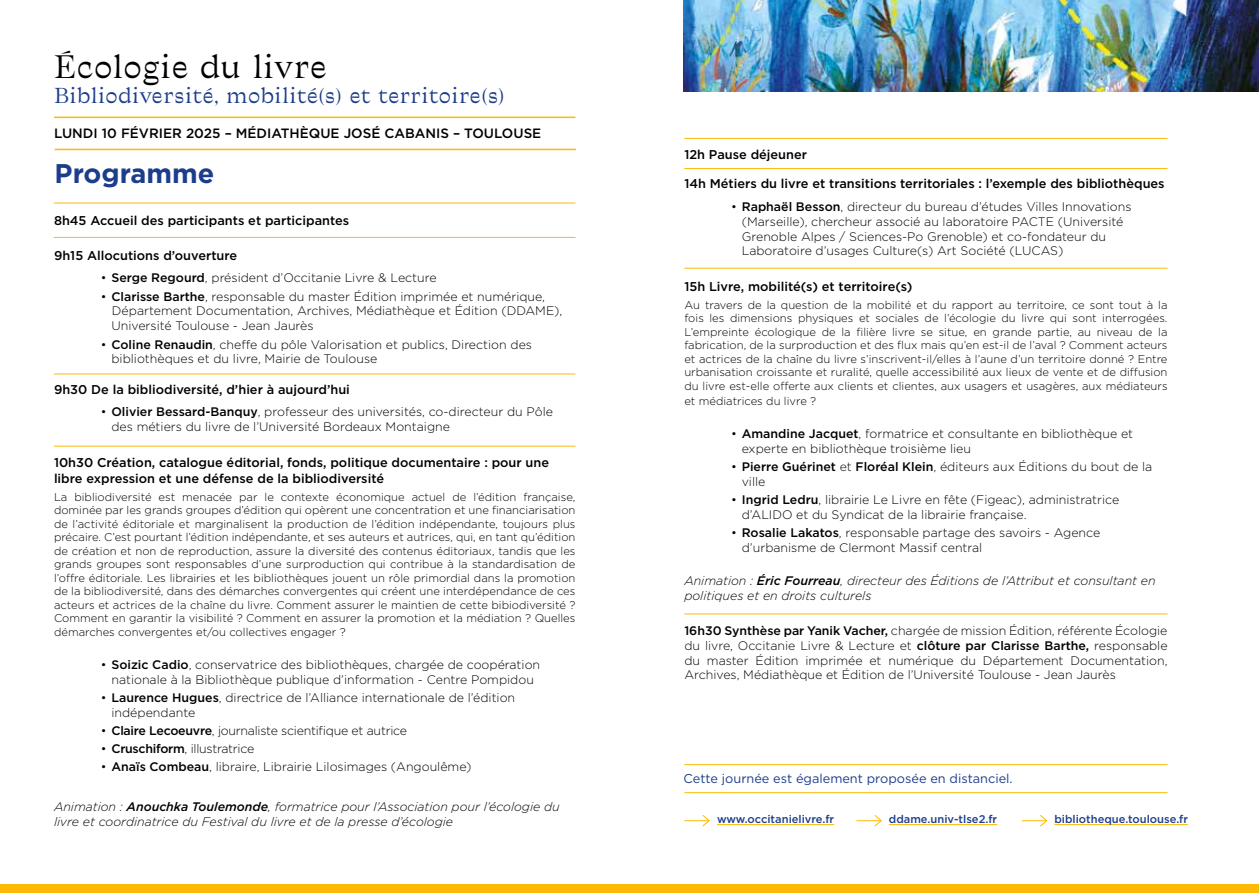
<style>
.page{position:relative;width:1259px;height:893px;background:#fff}
.page>*{position:absolute;margin:0;border:0;box-sizing:border-box;transform-origin:0 0}
.t1{font:31.5px "Traulha Regulara";color:#000}
.t2{font:700 27px "Gotham";color:#1c3d8c}
.t3{font:21px "Traulha Regulara";color:#1c3d8c}
.t4{font:500 13.5px "Gotham";color:#000}
.t5{font:500 12.75px/15.8px "Gotham";color:#000}
.t6{font:12.75px "Gotham";color:#1c3d8c}
.t7{font:300 12.3px/14.9px "Gotham";color:#000}
.t8{font:italic 300 12.3px/14.9px "Gotham";color:#000}
.t9{font:300 12.3px "Gotham";letter-spacing:-.02em;color:#000}
.t10{font:300 11.25px/13.5px "Gotham";color:#000;text-align:justify}
.t11{font:500 11.1px "Gotham";color:#1c3d8c}
.s1{font-weight:500}
</style>
<div class="page">
<hr style="left:55px;top:149px;width:521px;height:1px;background:#fcb906">
<hr style="left:54px;top:117px;width:521px;height:1px;background:#fcb906">
<hr style="left:717px;top:824px;width:117px;height:1px;background:#fcb906">
<svg style="left:684px;top:815px;width:26px;height:12px"></svg>
<hr style="left:889px;top:824px;width:108px;height:1px;background:#fcb906">
<svg style="left:856px;top:815px;width:26px;height:12px"></svg>
<hr style="left:1054px;top:824px;width:134px;height:1px;background:#fcb906">
<svg style="left:1022px;top:815px;width:25px;height:12px"></svg>
<div style="left:0;top:884px;width:1259px;height:9px;background:#fcb906"></div>
<img style="left:683px;top:0;width:576px;height:92px">
<hr style="left:54px;top:237px;width:521px;height:1px;background:#fcb906">
<hr style="left:54px;top:374px;width:521px;height:1px;background:#fcb906">
<hr style="left:54px;top:446px;width:521px;height:1px;background:#fcb906">
<hr style="left:684px;top:138px;width:483px;height:1px;background:#fcb906">
<hr style="left:684px;top:168px;width:483px;height:1px;background:#fcb906">
<hr style="left:684px;top:268px;width:483px;height:1px;background:#fcb906">
<hr style="left:684px;top:614px;width:483px;height:1px;background:#fcb906">
<hr style="left:54px;top:203px;width:521px;height:1px;background:#fcb906">
<hr style="left:684px;top:764px;width:483px;height:1px;background:#fcb906">
<hr style="left:684px;top:792px;width:483px;height:1px;background:#fcb906">
<h1 class="t1" style="left:54px;top:49px;width:274px">Écologie du livre</h1>
<h3 class="t3" style="left:54px;top:84px;width:452px">Bibliodiversité, mobilité(s) et territoire(s)</h3>
<p class="t4" style="left:54px;top:124px;width:489px">LUNDI 10 FÉVRIER 2025 – MÉDIATHÈQUE JOSÉ CABANIS – TOULOUSE</p>
<h2 class="t2" style="left:55px;top:156px;width:161px">Programme</h2>
<p class="t5" style="left:54px;top:212px;width:297px">8h45 Accueil des participants et participantes</p>
<p class="t5" style="left:54px;top:247px;width:185px">9h15 Allocutions d’ouverture</p>
<p class="t7" style="left:101px;top:270px;width:337px">• <span class="s1">Serge Regourd</span>, président d’Occitanie Livre &amp; Lecture</p>
<p class="t7" style="left:111px;top:288px;width:452px;text-indent:-11px">• <span class="s1">Clarisse Barthe</span>, responsable du master Édition imprimée et numérique,<br>Département Documentation, Archives, Médiathèque et Édition (DDAME),<br>Université Toulouse - Jean Jaurès</p>
<p class="t7" style="left:111px;top:336px;width:422px;text-indent:-11px">• <span class="s1">Coline Renaudin</span>, cheffe du pôle Valorisation et publics, Direction des bibliothèques et du livre, Mairie de Toulouse</p>
<p class="t5" style="left:54px;top:381px;width:297px">9h30 De la bibliodiversité, d’hier à aujourd’hui</p>
<p class="t7" style="left:111px;top:404px;width:443px;text-indent:-11px">• <span class="s1">Olivier Bessard-Banquy</span>, professeur des universités, co-directeur du Pôle des métiers du livre de l’Université Bordeaux Montaigne</p>
<p class="t5" style="left:54px;top:454px;width:496px">10h30 Création, catalogue éditorial, fonds, politique documentaire : pour une libre expression et une défense de la bibliodiversité</p>
<p class="t10" style="left:54px;top:490px;width:523px">La bibliodiversité est menacée par le contexte économique actuel de l’édition française, dominée par les grands groupes d’édition qui opèrent une concentration et une financiarisation de l’activité éditoriale et marginalisent la production de l’édition indépendante, toujours plus précaire. C’est pourtant l’édition indépendante, et ses auteurs et autrices, qui, en tant qu’édition de création et non de reproduction, assure la diversité des contenus éditoriaux, tandis que les grands groupes sont responsables d’une surproduction qui contribue à la standardisation de l’offre éditoriale. Les librairies et les bibliothèques jouent un rôle primordial dans la promotion de la bibliodiversité, dans des démarches convergentes qui créent une interdépendance de ces acteurs et actrices de la chaîne du livre. Comment assurer le maintien de cette bibiodiversité ?<br>Comment en garantir la visibilité ? Comment en assurer la promotion et la médiation ? Quelles démarches convergentes et/ou collectives engager ?</p>
<p class="t7" style="left:101px;top:657px;width:441px;text-align:center">• <span class="s1">Soizic Cadio</span>, conservatrice des bibliothèques, chargée de coopération nationale à la Bibliothèque publique d’information - Centre Pompidou</p>
<p class="t7" style="left:111px;top:690px;width:405px;text-indent:-11px">• <span class="s1">Laurence Hugues</span>, directrice de l’Alliance internationale de l’édition indépendante</p>
<p class="t9" style="left:101px;top:723px;width:308px">• <span class="s1">Claire Lecoeuvre</span>, journaliste scientifique et autrice</p>
<p class="t9" style="left:101px;top:741px;width:155px">• <span class="s1">Cruschiform</span>, illustratrice</p>
<p class="t7" style="left:101px;top:759px;width:372px">• <span class="s1">Anaïs Combeau</span>, libraire, Librairie Lilosimages (Angoulême)</p>
<p class="t8" style="left:54px;top:799px;width:507px">Animation : <span class="s1">Anouchka Toulemonde</span>, formatrice pour l’Association pour l’écologie du livre et coordinatrice du Festival du livre et de la presse d’écologie</p>
<p class="t5" style="left:684px;top:146px;width:124px">12h Pause déjeuner</p>
<p class="t5" style="left:684px;top:176px;width:482px">14h Métiers du livre et transitions territoriales : l’exemple des bibliothèques</p>
<p class="t7" style="left:742px;top:199px;width:391px;text-indent:-11px">• <span class="s1">Raphaël Besson</span>, directeur du bureau d’études Villes Innovations (Marseille), chercheur associé au laboratoire PACTE (Université Grenoble Alpes / Sciences-Po Grenoble) et co-fondateur du Laboratoire d’usages Culture(s) Art Société (LUCAS)</p>
<p class="t5" style="left:684px;top:279px;width:230px">15h Livre, mobilité(s) et territoire(s)</p>
<p class="t10" style="left:684px;top:298px;width:485px">Au travers de la question de la mobilité et du rapport au territoire, ce sont tout à la fois les dimensions physiques et sociales de l’écologie du livre qui sont interrogées.<br>L’empreinte écologique de la filière livre se situe, en grande partie, au niveau de la fabrication, de la surproduction et des flux mais qu’en est-il de l’aval ? Comment acteurs et actrices de la chaîne du livre s’inscrivent-il/elles à l’aune d’un territoire donné ? Entre urbanisation croissante et ruralité, quelle accessibilité aux lieux de vente et de diffusion du livre est-elle offerte aux clients et clientes, aux usagers et usagères, aux médiateurs</p>
<p class="t10" style="left:684px;top:394px;width:133px">et médiatrices du livre ?</p>
<p class="t7" style="left:742px;top:426px;width:393px;text-indent:-11px">• <span class="s1">Amandine Jacquet</span>, formatrice et consultante en bibliothèque et experte en bibliothèque troisième lieu</p>
<p class="t7" style="left:742px;top:459px;width:412px;text-indent:-11px">• <span class="s1">Pierre Guérinet</span> et <span class="s1">Floréal Klein</span>, éditeurs aux Éditions du bout de la ville</p>
<p class="t7" style="left:742px;top:492px;width:379px;text-indent:-11px">• <span class="s1">Ingrid Ledru</span>, librairie Le Livre en fête (Figeac), administratrice d’ALIDO et du Syndicat de la librairie française.</p>
<p class="t7" style="left:742px;top:525px;width:360px;text-indent:-11px">• <span class="s1">Rosalie Lakatos</span>, responsable partage des savoirs - Agence d’urbanisme de Clermont Massif central</p>
<p class="t8" style="left:684px;top:573px;width:473px">Animation : <span class="s1">Éric Fourreau</span>, directeur des Éditions de l’Attribut et consultant en politiques et en droits culturels</p>
<p class="t7" style="left:684px;top:623px;width:485px;text-align:justify"><span class="s1">16h30 Synthèse par Yanik Vacher,</span> chargée de mission Édition, référente Écologie du livre, Occitanie Livre &amp; Lecture et <span class="s1">clôture par Clarisse Barthe,</span> responsable du master Édition imprimée et numérique du Département Documentation, Archives, Médiathèque et Édition de l’Université Toulouse - Jean Jaurès</p>
<p class="t6" style="left:683px;top:770px;width:331px">Cette journée est également proposée en distanciel.</p>
<p class="t11" style="left:717px;top:811px;width:119px">www.occitanielivre.fr</p>
<p class="t11" style="left:889px;top:811px;width:110px">ddame.univ-tlse2.fr</p>
<p class="t11" style="left:1054px;top:811px;width:135px">bibliotheque.toulouse.fr</p>
</div>
